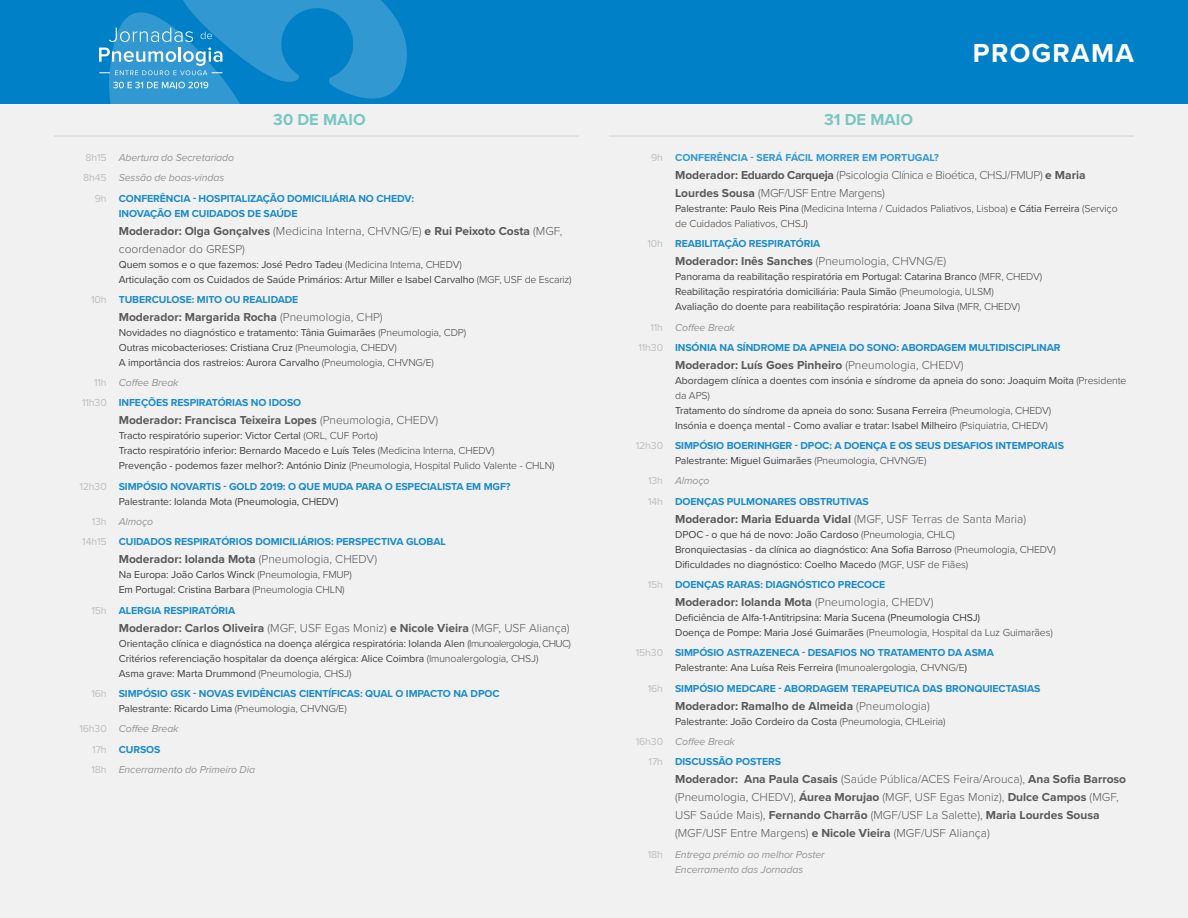
<style>
.page{position:relative;width:1188px;height:918px;background:#f1f1f2}
.page>*{position:absolute;margin:0;border:0;box-sizing:border-box;transform-origin:0 0}
.t1{font:700 27px "Proxima Nova";letter-spacing:.05em;color:#fff}
.t2{font:700 16.5px "Proxima Nova";color:#78c8c0}
.t3{font:700 12px "Proxima Nova";color:#58595b}
.t4{font:300 12px/18px "Proxima Nova";color:#58595b}
.t5{font:300 12px/18px "Proxima Nova";letter-spacing:-.03em;color:#58595b}
.t6{font:10.5px/15px "Proxima Nova";letter-spacing:-.01em;color:#414042}
.t7{font:700 10.5px/20.2px "Proxima Nova";letter-spacing:-.01em;color:#1a8ccd}
.t8{font:italic 10.5px/20.2px "Proxima Nova";letter-spacing:-.01em;color:#939598}
.t9{font:300 10.5px/15px "Proxima Nova";letter-spacing:-.01em;color:#414042}
.t10{font:700 10.5px "Proxima Nova";color:#3399d2}
.s1{font-style:normal;color:#bcbec0}
.s2{font-weight:400;color:#bcbec0}
.s3{font-weight:700}
.s4{font-weight:300}
.s5{font-weight:400;font-style:italic;color:#939598}
.s6{font-weight:400;color:#414042}
.s7{font-weight:300;color:#414042}
.s8{font-weight:700;font-style:normal;color:#1a8ccd}
.s9{font-weight:400}
</style>
<div class="page">
<div style="left:0;top:0;width:1188px;height:103px;background:#0080c7"></div>
<hr style="left:54px;top:136px;width:525px;height:1px;background:#d1d3d4">
<hr style="left:609px;top:136px;width:525px;height:1px;background:#d1d3d4">
<svg style="left:99px;top:0;width:308px;height:103px"></svg>
<h2 class="t2" style="left:273px;top:110px;width:94px">30 DE MAIO</h2>
<h2 class="t2" style="left:824px;top:110px;width:90px">31 DE MAIO</h2>
<h1 class="t1" style="left:973px;top:37px;width:163px">PROGRAMA</h1>
<p class="t8" style="left:85px;top:148px;width:150px"><span class="s1">8h15</span> Abertura do Secretariado</p>
<p class="t8" style="left:83px;top:168px;width:143px"><span class="s1">8h45</span> Sessão de boas-vindas</p>
<p class="t7" style="left:95px;top:188px;width:321px"><span class="s2">9h</span> CONFERÊNCIA - HOSPITALIZAÇÃO DOMICILIÁRIA NO CHEDV:</p>
<p class="t7" style="left:119px;top:203px;width:180px">INOVAÇÃO EM CUIDADOS DE SAÚDE</p>
<p class="t4" style="left:119px;top:221px;width:445px"><span class="s3">Moderador: Olga Gonçalves</span> (Medicina Interna, CHVNG/E) <span class="s3">e Rui Peixoto Costa</span> (MGF, coordenador do GRESP)</p>
<p class="t6" style="left:119px;top:256px;width:454px">Quem somos e o que fazemos: José Pedro Tadeu <span class="s4">(Medicina Interna, CHEDV)<br></span>Articulação com os Cuidados de Saúde Primários: Artur Miller e Isabel Carvalho <span class="s4">(MGF, USF de Escariz)</span></p>
<p class="t7" style="left:91px;top:290px;width:209px"><span class="s2">10h</span> TUBERCULOSE: MITO OU REALIDADE</p>
<p class="t3" style="left:119px;top:310px;width:265px">Moderador: Margarida Rocha <span class="s4">(Pneumologia, CHP)</span></p>
<p class="t6" style="left:119px;top:324px;width:349px">Novidades no diagnóstico e tratamento: Tânia Guimarães <span class="s4">(Pneumologia, CDP)<br></span>Outras micobacterioses: Cristiana Cruz <span class="s4">(Pneumologia, CHEDV)<br></span>A importância dos rastreios: Aurora Carvalho <span class="s4">(Pneumologia, CHVNG/E)</span></p>
<p class="t7" style="left:82px;top:373px;width:221px;text-indent:12px"><span class="s2">11h</span> <span class="s5">Coffee Break<br></span><span class="s2">11h30</span> INFEÇÕES RESPIRATÓRIAS NO IDOSO</p>
<p class="t3" style="left:119px;top:413px;width:321px">Moderador: Francisca Teixeira Lopes <span class="s4">(Pneumologia, CHEDV)</span></p>
<p class="t6" style="left:119px;top:428px;width:437px">Tracto respiratório superior: Victor Certal <span class="s4">(ORL, CUF Porto)<br></span>Tracto respiratório inferior: Bernardo Macedo e Luís Teles <span class="s4">(Medicina Interna, CHEDV)<br></span>Prevenção - podemos fazer melhor?: António Diniz <span class="s4">(Pneumologia, Hospital Pulido Valente - CHLN)</span></p>
<p class="t7" style="left:119px;top:479px;width:394px;line-height:15px;text-indent:-39px"><span class="s2">12h30</span> SIMPÓSIO NOVARTIS - GOLD 2019: O QUE MUDA PARA O ESPECIALISTA EM MGF?<br><span class="s6">Palestrante: Iolanda Mota (Pneumologia, CHEDV)</span></p>
<p class="t7" style="left:82px;top:512px;width:365px;text-indent:10px"><span class="s2">13h</span> <span class="s5">Almoço<br></span><span class="s2">14h15</span> CUIDADOS RESPIRATÓRIOS DOMICILIÁRIOS: PERSPECTIVA GLOBAL</p>
<p class="t3" style="left:119px;top:552px;width:260px">Moderador: Iolanda Mota <span class="s4">(Pneumologia, CHEDV)</span></p>
<p class="t6" style="left:119px;top:567px;width:235px">Na Europa: João Carlos Winck <span class="s4">(Pneumologia, FMUP)<br></span>Em Portugal: Cristina Barbara <span class="s4">(Pneumologia CHLN)</span></p>
<p class="t7" style="left:91px;top:600px;width:145px"><span class="s2">15h</span> ALERGIA RESPIRATÓRIA</p>
<p class="t3" style="left:119px;top:620px;width:452px">Moderador: Carlos Oliveira <span class="s4">(MGF, USF Egas Moniz)</span> e Nicole Vieira <span class="s4">(MGF, USF Aliança)</span></p>
<p class="t6" style="left:119px;top:635px;width:454px">Orientação clínica e diagnóstica na doença alérgica respiratória: Iolanda Alen <span class="s4">(Imunoalergologia, CHUC)<br></span>Critérios referenciação hospitalar da doença alérgica: Alice Coimbra <span class="s4">(Imunoalergologia, CHSJ)<br></span>Asma grave: Marta Drummond <span class="s4">(Pneumologia, CHSJ)</span></p>
<p class="t7" style="left:119px;top:686px;width:382px;line-height:15px;text-indent:-27px"><span class="s2">16h</span> SIMPÓSIO GSK - NOVAS EVIDÊNCIAS CIENTÍFICAS: QUAL O IMPACTO NA DPOC<br><span class="s6">Palestrante: Ricardo Lima</span> <span class="s7">(Pneumologia, CHVNG/E)</span></p>
<p class="t8" style="left:92px;top:719px;width:165px;text-indent:-12px"><span class="s1">16h30</span> Coffee Break<br><span class="s1">17h</span> <span class="s8">CURSOS<br></span><span class="s1">18h</span> Encerramento do Primeiro Dia</p>
<p class="t10" style="left:651px;top:151px;width:289px"><span class="s2">9h</span> CONFERÊNCIA - SERÁ FÁCIL MORRER EM PORTUGAL?</p>
<p class="t5" style="left:675px;top:165px;width:412px"><span class="s3">Moderador: Eduardo Carqueja</span> (Psicologia Clínica e Bioética, CHSJ/FMUP) <span class="s3">e Maria<br>Lourdes Sousa</span> (MGF/USF Entre Margens)</p>
<p class="t9" style="left:675px;top:200px;width:444px"><span class="s9">Palestrante: Paulo Reis Pina</span> (Medicina Interna / Cuidados Paliativos, Lisboa) <span class="s9">e Cátia Ferreira</span> (Serviço de Cuidados Paliativos, CHSJ)</p>
<p class="t7" style="left:648px;top:234px;width:174px"><span class="s2">10h</span> REABILITAÇÃO RESPIRATÓRIA</p>
<p class="t3" style="left:675px;top:254px;width:273px">Moderador: Inês Sanches <span class="s4">(Pneumologia, CHVNG/E)</span></p>
<p class="t6" style="left:675px;top:269px;width:369px">Panorama da reabilitação respiratória em Portugal: Catarina Branco <span class="s4">(MFR, CHEDV)<br></span>Reabilitação respiratória domiciliária: Paula Simão <span class="s4">(Pneumologia, ULSM)<br></span>Avaliação do doente para reabilitação respiratória: Joana Silva <span class="s4">(MFR, CHEDV)</span></p>
<p class="t7" style="left:638px;top:317px;width:424px;text-indent:12px"><span class="s2">11h</span> <span class="s5">Coffee Break<br></span><span class="s2">11h30</span> INSÓNIA NA SÍNDROME DA APNEIA DO SONO: ABORDAGEM MULTIDISCIPLINAR</p>
<p class="t3" style="left:675px;top:358px;width:290px">Moderador: Luís Goes Pinheiro <span class="s4">(Pneumologia, CHEDV)</span></p>
<p class="t6" style="left:675px;top:372px;width:453px">Abordagem clínica a doentes com insónia e síndrome da apneia do sono: Joaquim Moita <span class="s4">(Presidente da APS)<br></span>Tratamento do síndrome da apneia do sono: Susana Ferreira <span class="s4">(Pneumologia, CHEDV)<br></span>Insónia e doença mental - Como avaliar e tratar: Isabel Milheiro <span class="s4">(Psiquiatria, CHEDV)</span></p>
<p class="t7" style="left:675px;top:439px;width:390px;line-height:15px;text-indent:-39px"><span class="s2">12h30</span> SIMPÓSIO BOERINHGER - DPOC: A DOENÇA E OS SEUS DESAFIOS INTEMPORAIS<br><span class="s6">Palestrante: Miguel Guimarães</span> <span class="s7">(Pneumologia, CHVNG/E)</span></p>
<p class="t7" style="left:648px;top:471px;width:222px"><span class="s2">13h</span> <span class="s5">Almoço<br></span><span class="s2">14h</span> DOENÇAS PULMONARES OBSTRUTIVAS</p>
<p class="t3" style="left:675px;top:512px;width:352px">Moderador: Maria Eduarda Vidal <span class="s4">(MGF, USF Terras de Santa Maria)</span></p>
<p class="t6" style="left:675px;top:526px;width:382px">DPOC - o que há de novo: João Cardoso <span class="s4">(Pneumologia, CHLC)<br></span>Bronquiectasias - da clínica ao diagnóstico: Ana Sofia Barroso <span class="s4">(Pneumologia, CHEDV)<br></span>Dificuldades no diagnóstico: Coelho Macedo <span class="s4">(MGF, USF de Fiães)</span></p>
<p class="t7" style="left:648px;top:575px;width:239px"><span class="s2">15h</span> DOENÇAS RARAS: DIAGNÓSTICO PRECOCE</p>
<p class="t3" style="left:675px;top:595px;width:260px">Moderador: Iolanda Mota <span class="s4">(Pneumologia, CHEDV)</span></p>
<p class="t6" style="left:675px;top:610px;width:379px">Deficiência de Alfa-1-Antitripsina: Maria Sucena (Pneumologia CHSJ)<br>Doença de Pompe: Maria José Guimarães <span class="s4">(Pneumologia, Hospital da Luz Guimarães)</span></p>
<p class="t7" style="left:675px;top:646px;width:320px;line-height:15px;text-indent:-39px"><span class="s2">15h30</span> SIMPÓSIO ASTRAZENECA - DESAFIOS NO TRATAMENTO DA ASMA<br><span class="s6">Palestrante: Ana Luísa Reis Ferreira (</span><span class="s7">Imunoalergologia, CHVNG/E</span><span class="s6">)</span></p>
<p class="t7" style="left:648px;top:678px;width:394px"><span class="s2">16h</span> SIMPÓSIO MEDCARE - ABORDAGEM TERAPEUTICA DAS BRONQUIECTASIAS</p>
<p class="t3" style="left:675px;top:698px;width:256px">Moderador: Ramalho de Almeida <span class="s4">(Pneumologia)</span></p>
<p class="t6" style="left:675px;top:713px;width:272px">Palestrante: João Cordeiro da Costa <span class="s4">(Pneumologia, CHLeiria)</span></p>
<p class="t8" style="left:636px;top:732px;width:101px"><span class="s1">16h30</span> Coffee Break</p>
<p class="t7" style="left:649px;top:752px;width:134px"><span class="s2">17h</span> DISCUSSÃO POSTERS</p>
<p class="t4" style="left:675px;top:770px;width:453px"><span class="s3">Moderador: Ana Paula Casais</span> (Saúde Pública/ACES Feira/Arouca), <span class="s3">Ana Sofia Barroso </span>(Pneumologia, CHEDV), <span class="s3">Áurea Morujao</span> (MGF, USF Egas Moniz), <span class="s3">Dulce Campos</span> (MGF, USF Saúde Mais), <span class="s3">Fernando Charrão</span> (MGF/USF La Salette), <span class="s3">Maria Lourdes Sousa </span>(MGF/USF Entre Margens) <span class="s3">e Nicole Vieira</span> (MGF/USF Aliança)</p>
<p class="t8" style="left:648px;top:847px;width:178px;line-height:15px;text-align:center"><span class="s1">18h</span> Entrega prémio ao melhor Poster<br>Encerramento das Jornadas</p>
</div>
